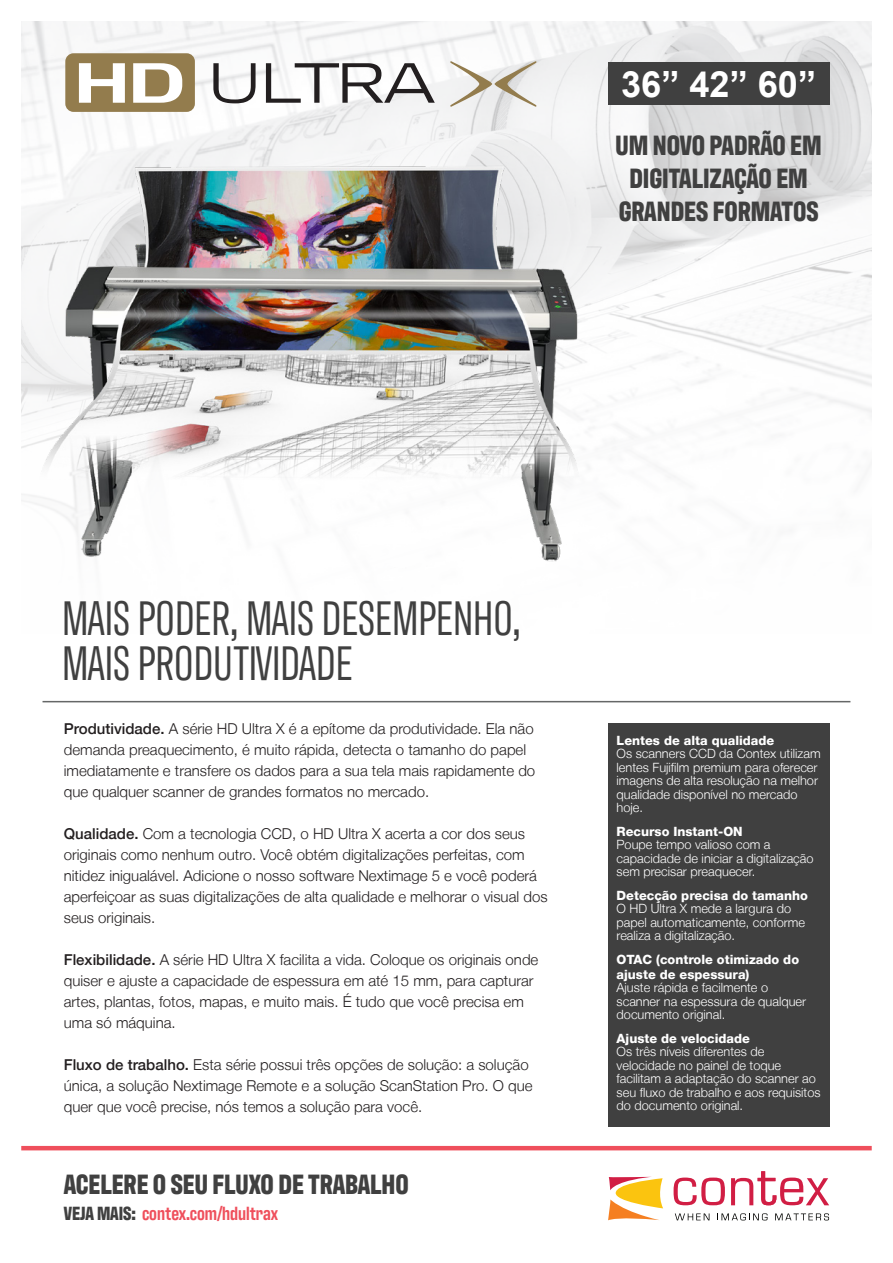
<style>
.page{position:relative;width:893px;height:1263px;background:#fff}
.page>*{position:absolute;margin:0;border:0;box-sizing:border-box;transform-origin:0 0}
.Headline{font:49.5px/45px "Antarctican Headline";color:#404040}
.t1{font:700 36.15px "Arial";color:#fff}
.Call_out_lines{font:700 28.5px/33px "Antarctican Headline";color:#404040;text-align:center}
.t2{font:600 19.5px "Antarctican Headline";color:#ef4f5c}
.Copy{font:300 15px/21px "Helvetica Neue LT";color:#231f20}
.Features_brød{font:300 12.75px/13.5px "Helvetica Neue LT";color:#fff}
.Features_headline{font:800 12.75px/15px "Helvetica Neue LT";color:#fff}
.s1{font-weight:500}
.s2{font-weight:700;color:#404040}
</style>
<div class="page">
<img style="left:21px;top:21px;width:851px;height:456px">
<img style="left:21px;top:122px;width:604px;height:440px">
<svg style="left:674px;top:1177px;width:51px;height:28px"></svg>
<svg style="left:731px;top:1171px;width:98px;height:34px"></svg>
<svg style="left:608px;top:1177px;width:55px;height:43px"></svg>
<svg style="left:675px;top:1213px;width:34px;height:7px"></svg>
<svg style="left:717px;top:1213px;width:50px;height:7px"></svg>
<svg style="left:775px;top:1213px;width:54px;height:7px"></svg>
<div style="left:65px;top:53px;width:130px;height:59px;background:#937c4d;border-radius:8px"></div>
<svg style="left:79px;top:63px;width:46px;height:40px"></svg>
<svg style="left:133px;top:63px;width:49px;height:40px"></svg>
<svg style="left:213px;top:63px;width:43px;height:40px"></svg>
<svg style="left:266px;top:63px;width:169px;height:40px"></svg>
<svg style="left:450px;top:61px;width:87px;height:46px"></svg>
<div style="left:608px;top:723px;width:221px;height:404px;background:#404040"></div>
<hr style="left:43px;top:701px;width:807px;height:1px;background:#656767">
<div style="left:608px;top:63px;width:221px;height:42px;background:#404040"></div>
<hr style="left:21px;top:1146px;width:851px;height:4px;background:#ef4f5c">
<p class="t1" style="left:621px;top:59px;width:197px">36” 42” 60”</p>
<p class="Call_out_lines" style="left:616px;top:126px;width:208px">UM NOVO PADRÃO EM<br>DIGITALIZAÇÃO EM<br>GRANDES FORMATOS</p>
<p class="Headline" style="left:62px;top:593px;width:460px">MAIS PODER, MAIS DESEMPENHO,<br>MAIS PRODUTIVIDADE</p>
<p class="Copy" style="left:64px;top:717px;width:473px"><span class="s1">Produtividade.</span> A série HD Ultra X é a epítome da produtividade. Ela não demanda preaquecimento, é muito rápida, detecta o tamanho do papel imediatamente e transfere os dados para a sua tela mais rapidamente do que qualquer scanner de grandes formatos no mercado.</p>
<p class="Copy" style="left:64px;top:822px;width:485px"><span class="s1">Qualidade.</span> Com a tecnologia CCD, o HD Ultra X acerta a cor dos seus originais como nenhum outro. Você obtém digitalizações perfeitas, com nitidez inigualável. Adicione o nosso software Nextimage 5 e você poderá aperfeiçoar as suas digitalizações de alta qualidade e melhorar o visual dos seus originais.</p>
<p class="Copy" style="left:64px;top:948px;width:476px"><span class="s1">Flexibilidade.</span> A série HD Ultra X facilita a vida. Coloque os originais onde quiser e ajuste a capacidade de espessura em até 15 mm, para capturar artes, plantas, fotos, mapas, e muito mais. É tudo que você precisa em uma só máquina.</p>
<p class="Copy" style="left:64px;top:1053px;width:470px"><span class="s1">Fluxo de trabalho.</span> Esta série possui três opções de solução: a solução única, a solução Nextimage Remote e a solução ScanStation Pro. O que quer que você precise, nós temos a solução para você.</p>
<p class="Call_out_lines" style="left:64px;top:1166px;width:347px">ACELERE O SEU FLUXO DE TRABALHO</p>
<p class="t2" style="left:64px;top:1200px;width:216px"><span class="s2">VEJA MAIS:</span> contex.com/hdultrax</p>
<p class="Features_headline" style="left:617px;top:733px;width:159px">Lentes de alta qualidade</p>
<p class="Features_brød" style="left:617px;top:747px;width:206px">Os scanners CCD da Contex utilizam lentes Fujifilm premium para oferecer imagens de alta resolução na melhor qualidade disponível no mercado hoje.</p>
<p class="Features_headline" style="left:617px;top:824px;width:128px">Recurso Instant-ON</p>
<p class="Features_brød" style="left:617px;top:838px;width:199px">Poupe tempo valioso com a capacidade de iniciar a digitalização sem precisar preaquecer.</p>
<p class="Features_headline" style="left:617px;top:888px;width:193px">Detecção precisa do tamanho</p>
<p class="Features_brød" style="left:617px;top:902px;width:190px">O HD Ultra X mede a largura do papel automaticamente, conforme realiza a digitalização.</p>
<p class="Features_headline" style="left:617px;top:952px;width:184px">OTAC (controle otimizado do ajuste de espessura)</p>
<p class="Features_brød" style="left:617px;top:981px;width:191px">Ajuste rápida e facilmente o scanner na espessura de qualquer documento original.</p>
<p class="Features_headline" style="left:617px;top:1031px;width:135px">Ajuste de velocidade</p>
<p class="Features_brød" style="left:617px;top:1045px;width:206px">Os três níveis diferentes de velocidade no painel de toque facilitam a adaptação do scanner ao seu fluxo de trabalho e aos requisitos do documento original.</p>
</div>
